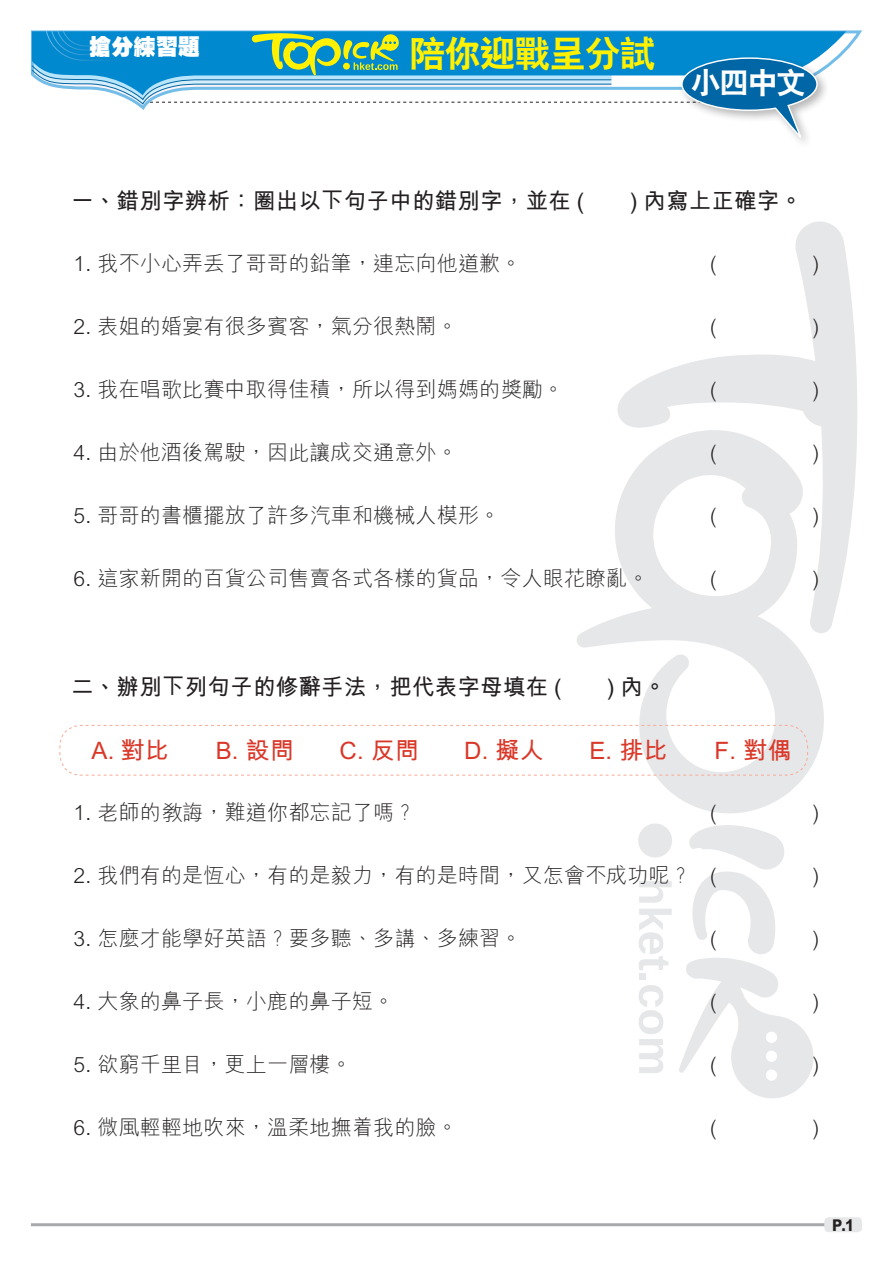
<style>
.page{position:relative;width:893px;height:1263px;background:#fff}
.page>*{position:absolute;margin:0;border:0;box-sizing:border-box;transform-origin:0 0}
.小題eq{font:36px "C Hei 2 Xbold HKSCS";letter-spacing:-.025em;color:#fff101}
.內文{font:30px "C Hei 2 Xbold HKSCS";color:#fff}
.Ex_Text01{font:24px "M Hei Bold HKSCS";letter-spacing:.01em;color:#d93829}
.Ex_Questions{font:22.5px "M Hei Bold HKSCS";letter-spacing:.01em;color:#231f20}
.小題{font:22.2px "C Hei Ultra Bold HKSCS";color:#fff}
.Ex_Text01-2{font:21px "M Hei Light HKSCS";letter-spacing:.01em;color:#231f20}
.t1{font:16.2px "M Hei Xbold HKSCS";color:#231f20;scale:.9 1}
</style>
<div class="page">
<svg style="left:639px;top:881px;width:33px;height:22px"></svg>
<svg style="left:639px;top:909px;width:33px;height:61px"></svg>
<div style="left:639px;top:974px;width:7px;height:6px;background:#e6e7e9"></div>
<svg style="left:639px;top:985px;width:24px;height:88px"></svg>
<div style="left:638px;top:823px;width:34px;height:34px;background:#e6e7e9;border-radius:50%"></div>
<svg style="left:679px;top:825px;width:135px;height:273px"></svg>
<svg style="left:617px;top:221px;width:240px;height:411px"></svg>
<svg style="left:577px;top:430px;width:248px;height:383px"></svg>
<svg style="left:818px;top:31px;width:28px;height:36px"></svg>
<div style="left:678px;top:53px;width:151px;height:97px;background:#231f20;opacity:.32"></div>
<svg style="left:31px;top:30px;width:787px;height:115px"></svg>
<svg style="left:59px;top:725px;width:749px;height:51px"></svg>
<hr style="left:31px;top:1223px;width:831px;height:3px;background:#a8a9ad">
<div style="left:824px;top:1217px;width:38px;height:15px;background:#e6e7e9;border-radius:4px"></div>
<p class="小題" style="left:89px;top:32px;width:113px">搶分練習題</p>
<p class="小題eq" style="left:409px;top:30px;width:248px">陪你迎戰呈分試</p>
<p class="內文" style="left:691px;top:63px;width:117px">小四中文</p>
<p class="Ex_Questions" style="left:71px;top:185px;width:515px">一、錯別字辨析：圈出以下句子中的錯別字，並在 (</p>
<p class="Ex_Questions" style="left:630px;top:185px;width:174px">) 內寫上正確字。</p>
<p class="Ex_Text01-2" style="left:73px;top:248px;width:449px">1. 我不小心弄丟了哥哥的鉛筆，連忘向他道歉。</p>
<p class="Ex_Text01-2" style="left:710px;top:248px;width:8px">(</p>
<p class="Ex_Text01-2" style="left:812px;top:248px;width:8px">)</p>
<p class="Ex_Text01-2" style="left:73px;top:311px;width:386px">2. 表姐的婚宴有很多賓客，氣分很熱鬧。</p>
<p class="Ex_Text01-2" style="left:710px;top:311px;width:8px">(</p>
<p class="Ex_Text01-2" style="left:812px;top:311px;width:8px">)</p>
<p class="Ex_Text01-2" style="left:73px;top:374px;width:492px">3. 我在唱歌比賽中取得佳積，所以得到媽媽的獎勵。</p>
<p class="Ex_Text01-2" style="left:710px;top:374px;width:8px">(</p>
<p class="Ex_Text01-2" style="left:812px;top:374px;width:8px">)</p>
<p class="Ex_Text01-2" style="left:73px;top:437px;width:386px">4. 由於他酒後駕駛，因此讓成交通意外。</p>
<p class="Ex_Text01-2" style="left:710px;top:437px;width:8px">(</p>
<p class="Ex_Text01-2" style="left:812px;top:437px;width:8px">)</p>
<p class="Ex_Text01-2" style="left:73px;top:500px;width:428px">5. 哥哥的書櫃擺放了許多汽車和機械人模形。</p>
<p class="Ex_Text01-2" style="left:710px;top:500px;width:8px">(</p>
<p class="Ex_Text01-2" style="left:812px;top:500px;width:8px">)</p>
<p class="Ex_Text01-2" style="left:73px;top:563px;width:577px">6. 這家新開的百貨公司售賣各式各樣的貨品，令人眼花瞭亂。</p>
<p class="Ex_Text01-2" style="left:710px;top:563px;width:8px">(</p>
<p class="Ex_Text01-2" style="left:812px;top:563px;width:8px">)</p>
<p class="Ex_Questions" style="left:71px;top:671px;width:492px">二、辦別下列句子的修辭手法，把代表字母填在 (</p>
<p class="Ex_Questions" style="left:607px;top:671px;width:60px">) 內。</p>
<p class="Ex_Text01" style="left:92px;top:732px;width:79px">A. 對比</p>
<p class="Ex_Text01" style="left:216px;top:732px;width:80px">B. 設問</p>
<p class="Ex_Text01" style="left:340px;top:732px;width:81px">C. 反問</p>
<p class="Ex_Text01" style="left:464px;top:732px;width:81px">D. 擬人</p>
<p class="Ex_Text01" style="left:589px;top:732px;width:80px">E. 排比</p>
<p class="Ex_Text01" style="left:715px;top:732px;width:78px">F. 對偶</p>
<p class="Ex_Text01-2" style="left:73px;top:797px;width:343px">1. 老師的教誨，難道你都忘記了嗎？</p>
<p class="Ex_Text01-2" style="left:710px;top:797px;width:8px">(</p>
<p class="Ex_Text01-2" style="left:812px;top:797px;width:8px">)</p>
<p class="Ex_Text01-2" style="left:73px;top:860px;width:645px">2. 我們有的是恆心，有的是毅力，有的是時間，又怎會不成功呢？ (</p>
<p class="Ex_Text01-2" style="left:812px;top:860px;width:8px">)</p>
<p class="Ex_Text01-2" style="left:73px;top:923px;width:449px">3. 怎麼才能學好英語？要多聽、多講、多練習。</p>
<p class="Ex_Text01-2" style="left:710px;top:923px;width:8px">(</p>
<p class="Ex_Text01-2" style="left:812px;top:923px;width:8px">)</p>
<p class="Ex_Text01-2" style="left:73px;top:986px;width:322px">4. 大象的鼻子長，小鹿的鼻子短。</p>
<p class="Ex_Text01-2" style="left:710px;top:986px;width:8px">(</p>
<p class="Ex_Text01-2" style="left:812px;top:986px;width:8px">)</p>
<p class="Ex_Text01-2" style="left:73px;top:1049px;width:280px">5. 欲窮千里目，更上一層樓。</p>
<p class="Ex_Text01-2" style="left:710px;top:1049px;width:8px">(</p>
<p class="Ex_Text01-2" style="left:812px;top:1049px;width:8px">)</p>
<p class="Ex_Text01-2" style="left:73px;top:1112px;width:386px">6. 微風輕輕地吹來，溫柔地撫着我的臉。</p>
<p class="Ex_Text01-2" style="left:710px;top:1112px;width:8px">(</p>
<p class="Ex_Text01-2" style="left:812px;top:1112px;width:8px">)</p>
<p class="t1" style="left:832px;top:1214px;width:26px">P.1</p>
</div>
